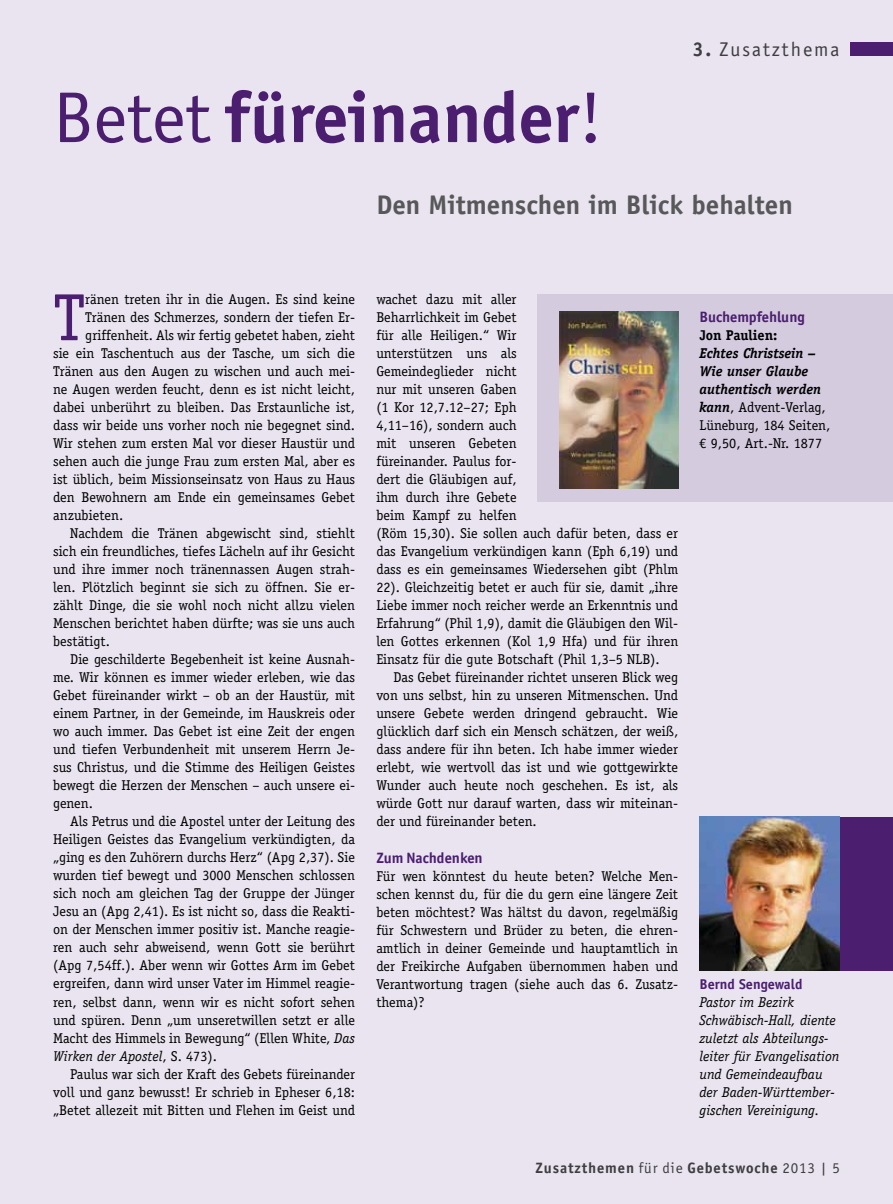
<style>
.page{position:relative;width:893px;height:1204px;background:#fff}
.page>*{position:absolute;margin:0;border:0;box-sizing:border-box;transform-origin:0 0}
.t1{font:700 72px "Officina San ITC";color:#4b1e70}
.t2{font:66.75px "Officina Serif";color:#4b1e70}
.t3{font:700 27px "Officina Sans";color:#58585a}
.t4{font:19.8px "Officina San ITC";letter-spacing:.1em;color:#3e3d40}
.t5{font:700 15px "Officina San ITC";letter-spacing:.06em;color:#3e3d40}
.t6{font:700 15px "Officina San ITC";color:#4b1e70}
.t7{font:14.25px/18px "Officina Serif";color:#000;text-align:justify}
.t8{font:italic 14.25px/18px "Officina Serif";color:#000}
.t9{font:italic 700 14.25px/18px "Officina Serif";color:#000}
.t10{font:700 14.25px "Officina Sans";color:#4b1e70}
.t11{font:700 14.25px "Officina Serif";color:#000}
.s1{font-weight:400}
.s2{font-weight:700}
.s3{font-style:italic}
.s4{font-style:normal}
.s5{font-weight:400;font-style:normal}
.s6{font-family:"Officina San ITC";font-weight:400;font-style:normal}
</style>
<div class="page">
<div style="left:0;top:0;width:893px;height:1203px;background:#e9e4ef"></div>
<div style="left:850px;top:43px;width:43px;height:13px;background:#4b1e70"></div>
<div style="left:840px;top:816px;width:53px;height:154px;background:#4b1e70"></div>
<img style="left:699px;top:816px;width:141px;height:154px">
<div style="left:538px;top:294px;width:355px;height:208px;background:#d4cbdf"></div>
<img style="left:559px;top:311px;width:119px;height:177px">
<h1 class="t1" style="left:53px;top:73px;width:551px"><span class="s1">Betet</span> füreinander<span class="s1">!</span></h1>
<h3 class="t4" style="left:693px;top:38px;width:148px"><span class="s2">3.</span> Zusatzthema</h3>
<h3 class="t3" style="left:376px;top:188px;width:418px">Den Mitmenschen im Blick behalten</h3>
<h2 class="t2" style="left:53px;top:278px;width:34px">T</h2>
<p class="t7" style="left:85px;top:290px;width:271px">ränen treten ihr in die Augen. Es sind keine</p>
<p class="t7" style="left:85px;top:308px;width:271px">Tränen des Schmerzes, sondern der tiefen Er-</p>
<p class="t7" style="left:85px;top:326px;width:271px">griffenheit. Als wir fertig gebetet haben, zieht</p>
<p class="t7" style="left:53px;top:344px;width:303px">sie ein Taschentuch aus der Tasche, um sich die</p>
<p class="t7" style="left:53px;top:362px;width:303px">Tränen aus den Augen zu wischen und auch mei-</p>
<p class="t7" style="left:53px;top:380px;width:303px">ne Augen werden feucht, denn es ist nicht leicht,</p>
<p class="t7" style="left:53px;top:398px;width:303px">dabei unberührt zu bleiben. Das Erstaunliche ist,</p>
<p class="t7" style="left:53px;top:416px;width:303px">dass wir beide uns vorher noch nie begegnet sind.</p>
<p class="t7" style="left:53px;top:434px;width:303px">Wir stehen zum ersten Mal vor dieser Haustür und</p>
<p class="t7" style="left:53px;top:452px;width:303px">sehen auch die junge Frau zum ersten Mal, aber es</p>
<p class="t7" style="left:53px;top:470px;width:303px">ist üblich, beim Missionseinsatz von Haus zu Haus</p>
<p class="t7" style="left:53px;top:488px;width:303px">den Bewohnern am Ende ein gemeinsames Gebet</p>
<p class="t7" style="left:53px;top:506px;width:72px">anzubieten.</p>
<p class="t7" style="left:70px;top:524px;width:286px">Nachdem die Tränen abgewischt sind, stiehlt</p>
<p class="t7" style="left:53px;top:542px;width:303px">sich ein freundliches, tiefes Lächeln auf ihr Gesicht</p>
<p class="t7" style="left:53px;top:560px;width:303px">und ihre immer noch tränennassen Augen strah-</p>
<p class="t7" style="left:53px;top:578px;width:303px">len. Plötzlich beginnt sie sich zu öffnen. Sie er-</p>
<p class="t7" style="left:53px;top:596px;width:303px">zählt Dinge, die sie wohl noch nicht allzu vielen</p>
<p class="t7" style="left:53px;top:614px;width:303px">Menschen berichtet haben dürfte; was sie uns auch</p>
<p class="t7" style="left:53px;top:632px;width:58px">bestätigt.</p>
<p class="t7" style="left:70px;top:650px;width:286px">Die geschilderte Begebenheit ist keine Ausnah-</p>
<p class="t7" style="left:53px;top:668px;width:303px">me. Wir können es immer wieder erleben, wie das</p>
<p class="t7" style="left:53px;top:686px;width:303px">Gebet füreinander wirkt – ob an der Haustür, mit</p>
<p class="t7" style="left:53px;top:704px;width:303px">einem Partner, in der Gemeinde, im Hauskreis oder</p>
<p class="t7" style="left:53px;top:722px;width:303px">wo auch immer. Das Gebet ist eine Zeit der engen</p>
<p class="t7" style="left:53px;top:740px;width:303px">und tiefen Verbundenheit mit unserem Herrn Je-</p>
<p class="t7" style="left:53px;top:758px;width:303px">sus Christus, und die Stimme des Heiligen Geistes</p>
<p class="t7" style="left:53px;top:776px;width:303px">bewegt die Herzen der Menschen – auch unsere ei-</p>
<p class="t7" style="left:53px;top:794px;width:41px">genen.</p>
<p class="t7" style="left:70px;top:812px;width:286px">Als Petrus und die Apostel unter der Leitung des</p>
<p class="t7" style="left:53px;top:830px;width:303px">Heiligen Geistes das Evangelium verkündigten, da</p>
<p class="t7" style="left:53px;top:848px;width:303px">„ging es den Zuhörern durchs Herz“ (Apg 2,37). Sie</p>
<p class="t7" style="left:53px;top:866px;width:303px">wurden tief bewegt und 3000 Menschen schlossen</p>
<p class="t7" style="left:53px;top:884px;width:303px">sich noch am gleichen Tag der Gruppe der Jünger</p>
<p class="t7" style="left:53px;top:902px;width:303px">Jesu an (Apg 2,41). Es ist nicht so, dass die Reakti-</p>
<p class="t7" style="left:53px;top:920px;width:303px">on der Menschen immer positiv ist. Manche reagie-</p>
<p class="t7" style="left:53px;top:938px;width:303px">ren auch sehr abweisend, wenn Gott sie berührt</p>
<p class="t7" style="left:53px;top:956px;width:303px">(Apg 7,54ff.). Aber wenn wir Gottes Arm im Gebet</p>
<p class="t7" style="left:53px;top:974px;width:303px">ergreifen, dann wird unser Vater im Himmel reagie-</p>
<p class="t7" style="left:53px;top:992px;width:303px">ren, selbst dann, wenn wir es nicht sofort sehen</p>
<p class="t7" style="left:53px;top:1010px;width:303px">und spüren. Denn „um unseretwillen setzt er alle</p>
<p class="t7" style="left:53px;top:1028px;width:303px">Macht des Himmels in Bewegung“ (Ellen White, <span class="s3">Das</span></p>
<p class="t8" style="left:53px;top:1046px;width:165px">Wirken der Apostel<span class="s4">, S. 473).</span></p>
<p class="t7" style="left:70px;top:1064px;width:286px">Paulus war sich der Kraft des Gebets füreinander</p>
<p class="t7" style="left:53px;top:1082px;width:303px">voll und ganz bewusst! Er schrieb in Epheser 6,18:</p>
<p class="t7" style="left:53px;top:1100px;width:303px">„Betet allezeit mit Bitten und Flehen im Geist und</p>
<p class="t7" style="left:376px;top:290px;width:303px;text-align:left">wachet dazu mit aller<br>Beharrlichkeit im Gebet<br>für alle Heiligen.“ Wir<br>unterstützen uns als<br>Gemeindeglieder nicht<br>nur mit unseren Gaben<br>(1 Kor 12,7.12–27; Eph<br>4,11–16), sondern auch<br>mit unseren Gebeten<br>füreinander. Paulus for-<br>dert die Gläubigen auf,<br>ihm durch ihre Gebete<br>beim Kampf zu helfen<br>(Röm 15,30). Sie sollen auch dafür beten, dass er das Evangelium verkündigen kann (Eph 6,19) und dass es ein gemeinsames Wiedersehen gibt (Phlm<br>22). Gleichzeitig betet er auch für sie, damit „ihre<br>Liebe immer noch reicher werde an Erkenntnis und<br>Erfahrung“ (Phil 1,9), damit die Gläubigen den Wil&shy;len Gottes erkennen (Kol 1,9 Hfa) und für ihren<br>Einsatz für die gute Botschaft (Phil 1,3–5 NLB).</p>
<p class="t7" style="left:376px;top:668px;width:303px;text-indent:17px">Das Gebet füreinander richtet unseren Blick weg von uns selbst, hin zu unseren Mitmenschen. Und unsere Gebete werden dringend gebraucht. Wie glücklich darf sich ein Mensch schätzen, der weiß, dass andere für ihn beten. Ich habe immer wieder erlebt, wie wertvoll das ist und wie gottgewirkte Wunder auch heute noch geschehen. Es ist, als würde Gott nur darauf warten, dass wir miteinan&shy;der und füreinander beten.</p>
<p class="t6" style="left:376px;top:848px;width:108px">Zum Nachdenken</p>
<p class="t7" style="left:376px;top:866px;width:303px">Für wen könntest du heute beten? Welche Men&shy;schen kennst du, für die du gern eine längere Zeit beten möchtest? Was hältst du davon, regelmäßig für Schwestern und Brüder zu beten, die ehren&shy;amtlich in deiner Gemeinde und hauptamtlich in der Freikirche Aufgaben übernommen haben und Verantwortung tragen (siehe auch das 6. Zusatz&shy;thema)?</p>
<p class="t6" style="left:699px;top:308px;width:107px">Buchempfehlung</p>
<p class="t11" style="left:699px;top:326px;width:79px">Jon Paulien:</p>
<p class="t9" style="left:699px;top:344px;width:132px">Echtes Christsein –<br>Wie unser Glaube authentisch werden kann<span class="s5">, Advent-Verlag,<br>Lüneburg, 184 Seiten, </span><span class="s6">€</span> <span class="s5">9,50, Art.-Nr. 1877</span></p>
<p class="t10" style="left:699px;top:974px;width:104px">Bernd Sengewald</p>
<p class="t8" style="left:699px;top:992px;width:142px">Pastor im Bezirk<br>Schwäbisch-Hall, diente zuletzt als Abteilungs&shy;leiter für Evangelisation und Gemeindeaufbau der Baden-Württember&shy;gischen Vereinigung.</p>
<p class="t5" style="left:535px;top:1158px;width:306px">Zusatzthemen <span class="s1">für die</span> Gebetswoche <span class="s1">2013 | 5</span></p>
</div>
